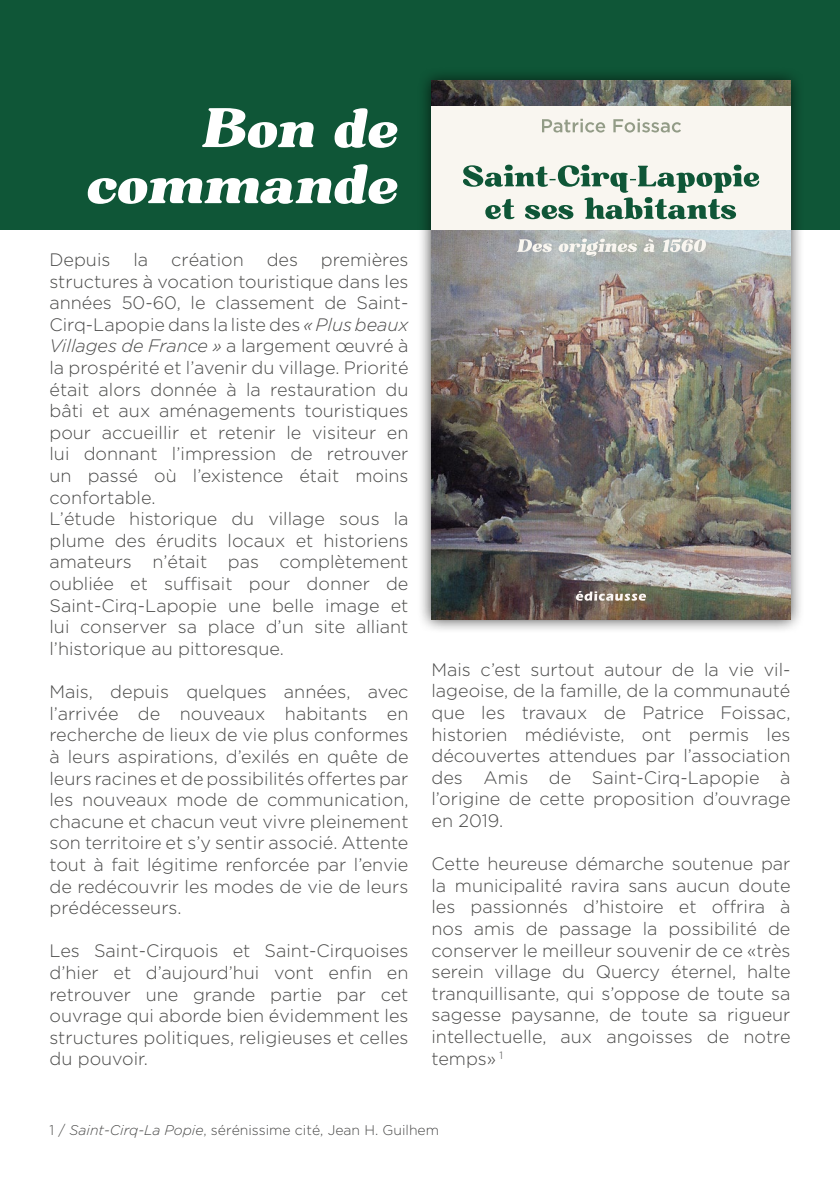
<style>
.page{position:relative;width:840px;height:1191px;background:#fff}
.page>*{position:absolute;margin:0;border:0;box-sizing:border-box;transform-origin:0 0}
.t1{font:italic 52px/56px "Bugaki";color:#fff;text-align:right}
.t2{font:300 18px/21.6px "Gotham HTF";color:#4a4a49;text-align:justify}
.t3{font:300 14px "Gotham HTF";color:#4a4a49}
.s1{font-style:italic}
</style>
<div class="page">
<div style="left:0;top:0;width:839px;height:230px;background:#0f5637"></div>
<div style="left:416px;top:66px;width:388px;height:567px;background:#000;opacity:.75"></div>
<div style="left:431px;top:81px;width:359px;height:538px;background:#f9f6f0"></div>
<img style="left:431px;top:231px;width:359px;height:388px">
<img style="left:431px;top:81px;width:359px;height:24px">
<svg style="left:575px;top:591px;width:70px;height:9px"></svg>
<svg style="left:542px;top:119px;width:138px;height:13px"></svg>
<svg style="left:463px;top:165px;width:296px;height:54px"></svg>
<svg style="left:516px;top:239px;width:190px;height:17px"></svg>
<h1 class="t1" style="left:85px;top:99px;width:312px">Bon de commande</h1>
<p class="t2" style="left:49px;top:248px;width:62px">Depuis</p>
<p class="t2" style="left:133px;top:248px;width:16px">la</p>
<p class="t2" style="left:171px;top:248px;width:74px">création</p>
<p class="t2" style="left:266px;top:248px;width:33px">des</p>
<p class="t2" style="left:49px;top:248px;width:360px;text-align:left;text-indent:271px">premières structures à vocation touristique dans les années 50-60, le classement de Saint-Cirq-Lapopie dans la liste des <span class="s1">« Plus beaux Villages de France »</span> a largement œuvré à la prospérité et l’avenir du village. Priorité était alors donnée à la restauration du bâti et aux aménagements touristiques pour accueillir et retenir le visiteur en lui donnant l’impression de retrouver un passé où l’existence était moins confortable.<br>L’étude historique du village sous la plume des érudits locaux et historiens amateurs n’était pas complètement oubliée et suffisait pour donner de Saint-Cirq-Lapopie une belle image et lui conserver sa place d’un site alliant l’historique au pittoresque.</p>
<p class="t2" style="left:49px;top:680px;width:360px">Mais, depuis quelques années, avec l’arrivée de nouveaux habitants en recherche de lieux de vie plus conformes à leurs aspirations, d’exilés en quête de leurs racines et de possibilités offertes par les nouveaux mode de communication, chacune et chacun veut vivre pleinement son territoire et s’y sentir associé. Attente tout à fait légitime renforcée par l’envie de redécouvrir les modes de vie de leurs prédécesseurs.</p>
<p class="t2" style="left:49px;top:940px;width:360px">Les Saint-Cirquois et Saint-Cirquoises d’hier et d’aujourd’hui vont enfin en retrouver une grande partie par cet ouvrage qui aborde bien évidemment les structures politiques, religieuses et celles du pouvoir.</p>
<p class="t2" style="left:431px;top:658px;width:360px">Mais c’est surtout autour de la vie vil&shy;lageoise, de la famille, de la communauté que les travaux de Patrice Foissac, historien médiéviste, ont permis les découvertes attendues par l’association des Amis de Saint-Cirq-Lapopie à l’origine de cette proposition d’ouvrage en 2019.</p>
<p class="t2" style="left:431px;top:852px;width:360px">Cette heureuse démarche soutenue par la municipalité ravira sans aucun doute les passionnés d’histoire et offrira à nos amis de passage la possibilité de conserver le meilleur souvenir de ce «très serein village du Quercy éternel, halte tranquillisante, qui s’oppose de toute sa sagesse paysanne, de toute sa rigueur intellectuelle, aux angoisses de notre temps» <sup>1</sup></p>
<p class="t3" style="left:49px;top:1122px;width:391px">1 / <span class="s1">Saint-Cirq-La Popie</span>, sérénissime cité, Jean H. Guilhem</p>
</div>
